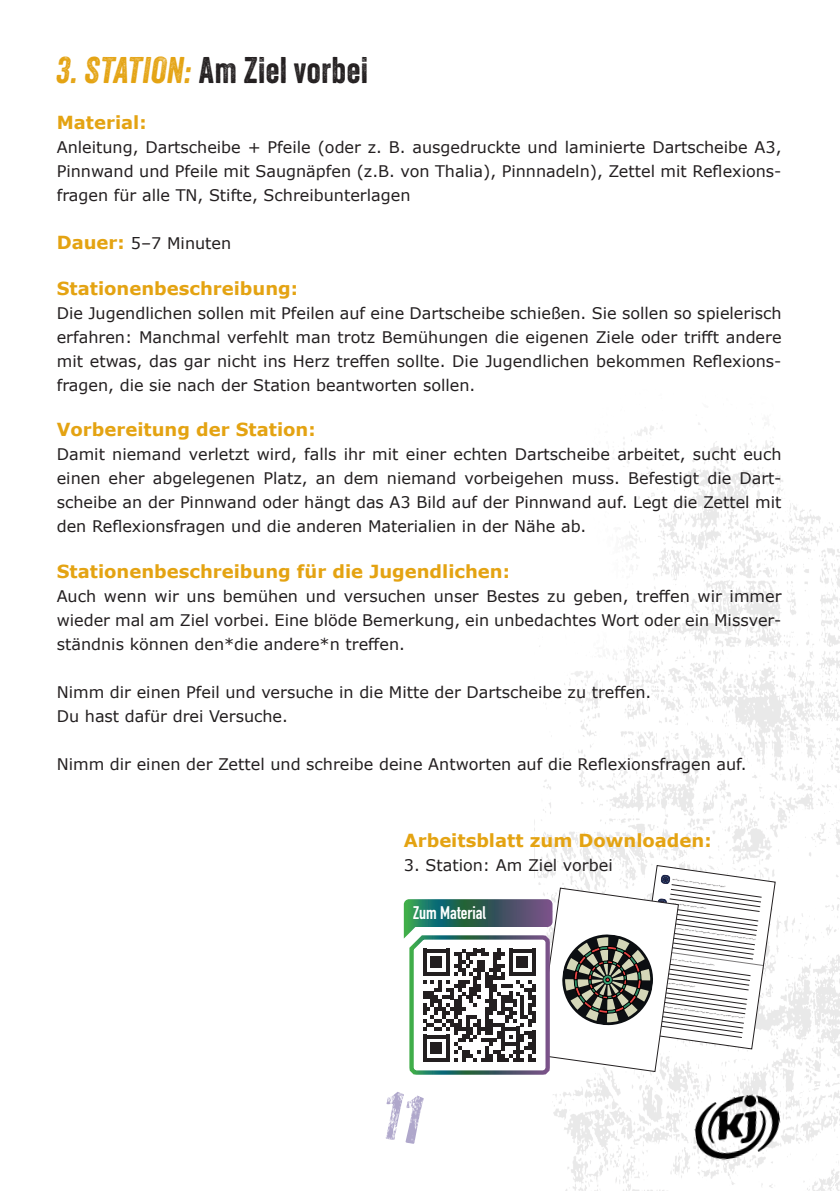
<style>
.page{position:relative;width:840px;height:1191px;background:#fff}
.page>*{position:absolute;margin:0;border:0;box-sizing:border-box;transform-origin:0 0}
.t1{font:36px "Veneer";letter-spacing:.02em;color:#231f20}
.t2{font:700 18px "Verdana";color:#e4a312}
.t3{font:18px "DIN Engschrift LT Pro";color:#fff}
.t4{font:16px/24px "Verdana";color:#231f20;text-align:justify}
.s1{font-style:italic;color:#e4a312}
.s2{font-weight:700;font-size:18px;color:#e4a312}
</style>
<div class="page">
<img style="left:534px;top:423px;width:305px;height:768px">
<img style="left:690px;top:1091px;width:94px;height:72px">
<svg style="left:403px;top:865px;width:372px;height:211px"></svg>
<h1 class="t1" style="left:57px;top:49px;width:312px"><span class="s1">3. STATION:</span> Am Ziel vorbei</h1>
<p class="t2" style="left:57px;top:110px;width:91px">Material:</p>
<p class="t4" style="left:57px;top:135px;width:726px">Anleitung, Dartscheibe + Pfeile (oder z. B. ausgedruckte und laminierte Dartscheibe A3, Pinnwand und Pfeile mit Saugnäpfen (z.B. von Thalia), Pinnnadeln), Zettel mit Reflexions&shy;fragen für alle TN, Stifte, Schreibunterlagen</p>
<p class="t4" style="left:57px;top:231px;width:176px"><span class="s2">Dauer:</span> 5–7 Minuten</p>
<p class="t2" style="left:57px;top:275px;width:243px">Stationenbeschreibung:</p>
<p class="t4" style="left:57px;top:301px;width:726px">Die Jugendlichen sollen mit Pfeilen auf eine Dartscheibe schießen. Sie sollen so spielerisch erfahren: Manchmal verfehlt man trotz Bemühungen die eigenen Ziele oder trifft andere mit etwas, das gar nicht ins Herz treffen sollte. Die Jugendlichen bekommen Reflexions&shy;fragen, die sie nach der Station beantworten sollen.</p>
<p class="t2" style="left:57px;top:417px;width:260px">Vorbereitung der Station:</p>
<p class="t4" style="left:57px;top:442px;width:726px">Damit niemand verletzt wird, falls ihr mit einer echten Dartscheibe arbeitet, sucht euch einen eher abgelegenen Platz, an dem niemand vorbeigehen muss. Befestigt die Dart&shy;scheibe an der Pinnwand oder hängt das A3 Bild auf der Pinnwand auf. Legt die Zettel mit den Reflexionsfragen und die anderen Materialien in der Nähe ab.</p>
<p class="t2" style="left:57px;top:558px;width:454px">Stationenbeschreibung für die Jugendlichen:</p>
<p class="t4" style="left:57px;top:584px;width:726px">Auch wenn wir uns bemühen und versuchen unser Bestes zu geben, treffen wir immer wieder mal am Ziel vorbei. Eine blöde Bemerkung, ein unbedachtes Wort oder ein Missver&shy;ständnis können den*die andere*n treffen.</p>
<p class="t4" style="left:57px;top:680px;width:595px">Nimm dir einen Pfeil und versuche in die Mitte der Dartscheibe zu treffen.<br>Du hast dafür drei Versuche.</p>
<p class="t4" style="left:57px;top:752px;width:691px">Nimm dir einen der Zettel und schreibe deine Antworten auf die Reflexionsfragen auf.</p>
<p class="t2" style="left:403px;top:828px;width:309px">Arbeitsblatt zum Downloaden:</p>
<p class="t4" style="left:403px;top:853px;width:210px">3. Station: Am Ziel vorbei</p>
<p class="t3" style="left:413px;top:902px;width:74px">Zum Material</p>
</div>
